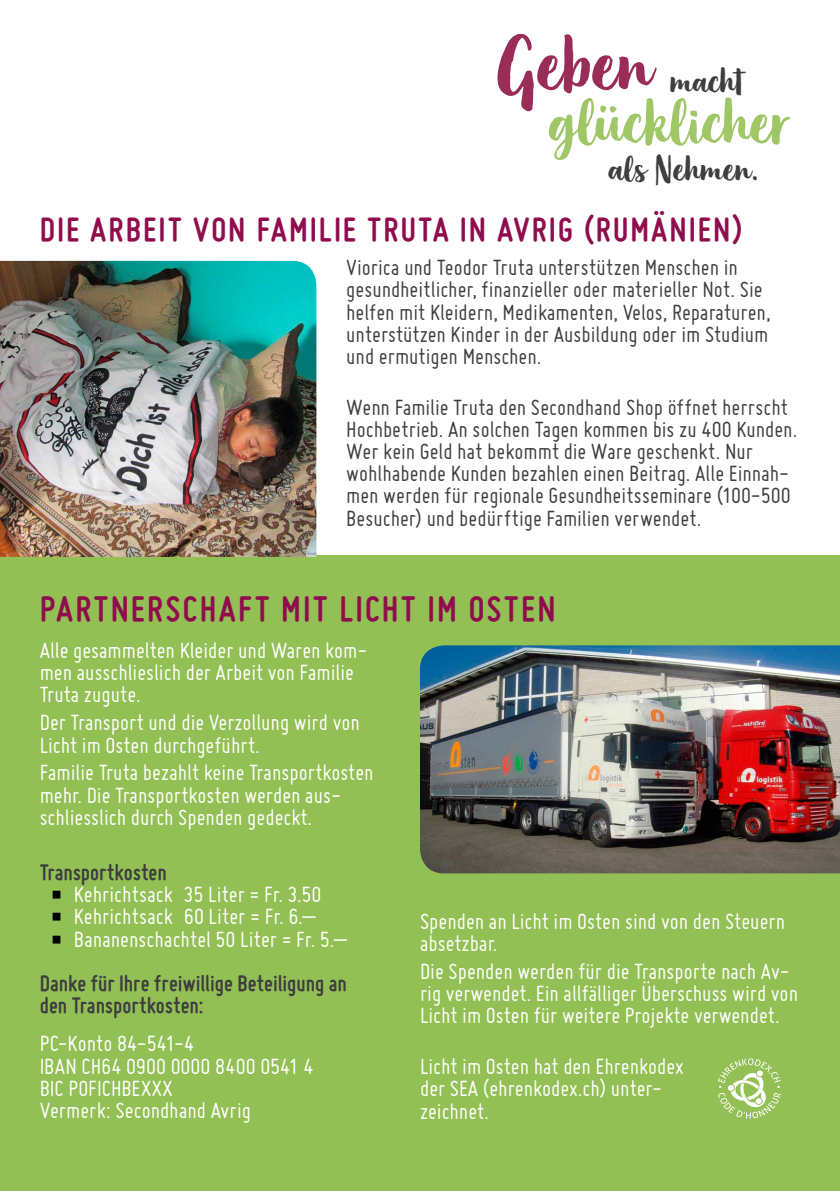
<style>
.page{position:relative;width:840px;height:1191px;background:#fff}
.page>*{position:absolute;margin:0;border:0;box-sizing:border-box;transform-origin:0 0}
.t1{font:81.6px "Organika Script";color:#992d58}
.t2{font:68px "Organika Script";color:#9fc766}
.t3{font:700 38px "Miso";letter-spacing:.065em;color:#900d4d}
.t4{font:37.8px "Organika Script";color:#3e3d40}
.t5{font:700 36px "Miso";letter-spacing:.06em;color:#900d4d}
.t6{font:24px/22.2px "Miso";color:#fff}
.t7{font:24px/22.2px "Miso";color:#3e3d40}
.t8{font:700 24px/22.2px "Miso";color:#3e3d40}
.s1{font-size:37.8px;color:#3e3d40}
</style>
<div class="page">
<div style="left:0;top:556px;width:839px;height:635px;background:#92c054"></div>
<img style="left:420px;top:645px;width:419px;height:228px">
<svg style="left:718px;top:1058px;width:62px;height:60px"></svg>
<img style="left:0;top:261px;width:316px;height:296px">
<h1 class="t1" style="left:494px;top:16px;width:248px">Geben <span class="s1">macht</span></h1>
<h2 class="t2" style="left:546px;top:81px;width:242px">glücklicher</h2>
<h3 class="t4" style="left:607px;top:146px;width:152px">als Nehmen.</h3>
<h3 class="t5" style="left:40px;top:209px;width:704px">DIE ARBEIT VON FAMILIE TRUTA IN AVRIG (RUMÄNIEN)</h3>
<p class="t7" style="left:346px;top:256px;width:426px">Viorica und Teodor Truta unterstützen Menschen in gesundheitlicher, finanzieller oder materieller Not. Sie helfen mit Kleidern, Medikamenten, Velos, Reparaturen, unterstützen Kinder in der Ausbildung oder im Studium und ermutigen Menschen.</p>
<p class="t7" style="left:346px;top:395px;width:452px">Wenn Familie Truta den Secondhand Shop öffnet herrscht Hochbetrieb. An solchen Tagen kommen bis zu 400 Kunden.<br>Wer kein Geld hat bekommt die Ware geschenkt. Nur wohlhabende Kunden bezahlen einen Beitrag. Alle Einnah&shy;men werden für regionale Gesundheitsseminare (100-500<br>Besucher) und bedürftige Familien verwendet.</p>
<h3 class="t3" style="left:40px;top:587px;width:517px">PARTNERSCHAFT MIT LICHT IM OSTEN</h3>
<p class="t6" style="left:40px;top:639px;width:329px">Alle gesammelten Kleider und Waren kom&shy;men ausschlieslich der Arbeit von Familie<br>Truta zugute.</p>
<p class="t6" style="left:40px;top:711px;width:321px">Der Transport und die Verzollung wird von<br>Licht im Osten durchgeführt.</p>
<p class="t6" style="left:40px;top:761px;width:335px">Familie Truta bezahlt keine Transportkosten mehr. Die Transportkosten werden aus&shy;schliesslich durch Spenden gedeckt.</p>
<p class="t8" style="left:40px;top:861px;width:128px">Transportkosten</p>
<p class="t6" style="left:74px;top:883px;width:274px">Kehrichtsack 35 Liter = Fr. 3.50<br>Kehrichtsack 60 Liter = Fr. 6.–<br>Bananenschachtel 50 Liter = Fr. 5.–</p>
<p class="t8" style="left:40px;top:972px;width:308px">Danke für Ihre freiwillige Beteiligung an den Transportkosten:</p>
<p class="t6" style="left:40px;top:1032px;width:275px">PC-Konto 84-541-4<br>IBAN CH64 0900 0000 8400 0541 4<br>BIC POFICHBEXXX<br>Vermerk: Secondhand Avrig</p>
<p class="t6" style="left:420px;top:909px;width:366px">Spenden an Licht im Osten sind von den Steuern absetzbar.</p>
<p class="t6" style="left:420px;top:959px;width:379px">Die Spenden werden für die Transporte nach Av&shy;rig verwendet. Ein allfälliger Überschuss wird von<br>Licht im Osten für weitere Projekte verwendet.</p>
<p class="t6" style="left:420px;top:1055px;width:265px">Licht im Osten hat den Ehrenkodex der SEA (ehrenkodex.ch) unter&shy;zeichnet.</p>
</div>
